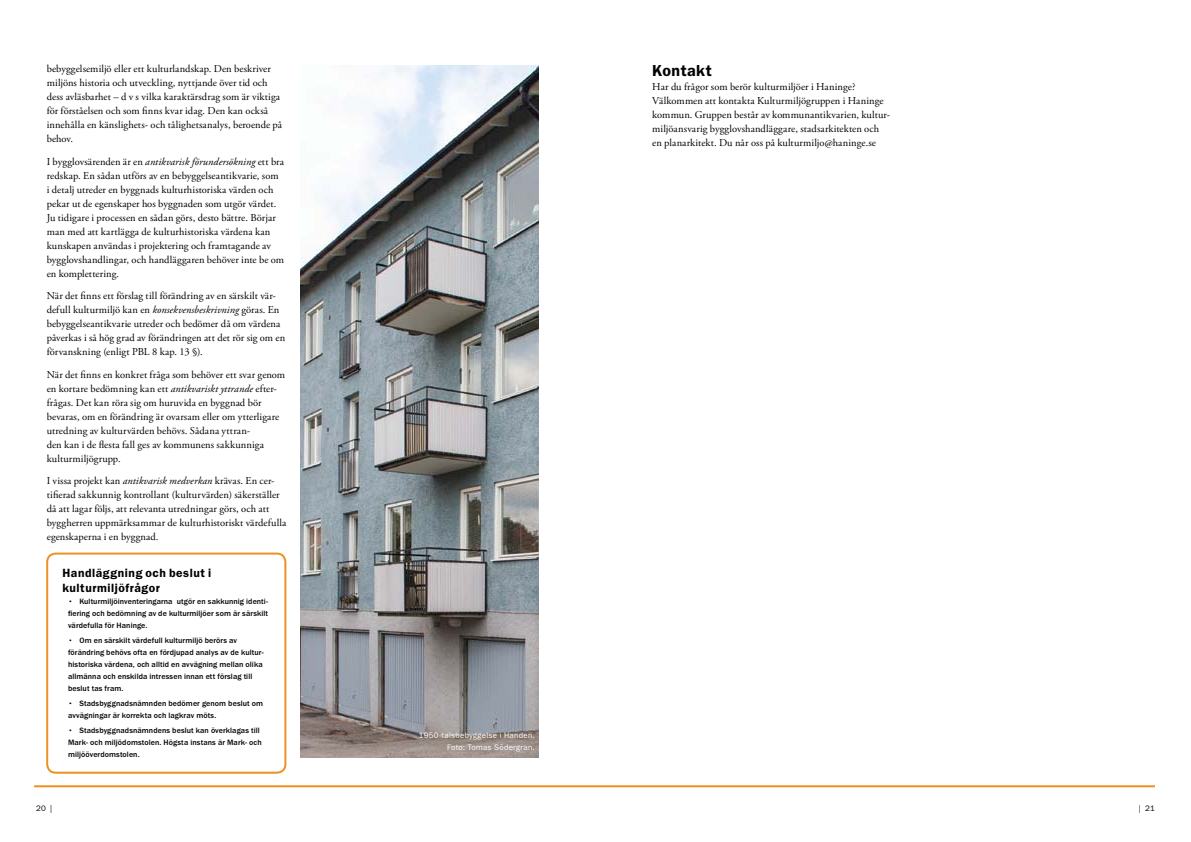
<style>
.page{position:relative;width:1191px;height:842px;background:#fff}
.page>*{position:absolute;margin:0;border:0;box-sizing:border-box;transform-origin:0 0}
.t1{font:600 16px "ITC Franklin Gothic Std";color:#000}
.t2{font:600 12px/15px "ITC Franklin Gothic Std";letter-spacing:.05em;color:#000}
.t3{font:10.5px/14px "Adobe Garamond Pro";letter-spacing:.01em;color:#000}
.t4{font:500 8px/12px "ITC Franklin Gothic Std";letter-spacing:.01em;color:#000}
.t5{font:8px/12px "ITC Franklin Gothic Std";letter-spacing:.035em;color:#fff;text-align:right}
.t6{font:8px "ITC Franklin Gothic Std";color:#000}
.s1{font-style:italic}
</style>
<div class="page">
<hr style="left:34px;top:785px;width:1121px;height:2px;background:#ec9123">
<div style="left:46px;top:553px;width:240px;height:221px;border:2px solid #ec9123;border-radius:9px"></div>
<img style="left:300px;top:65px;width:239px;height:692px">
<p class="t3" style="left:47px;top:62px;width:237px">bebyggelsemiljö eller ett kulturlandskap. Den beskriver miljöns historia och utveckling, nyttjande över tid och dess avläsbarhet – d v s vilka karaktärsdrag som är viktiga för förståelsen och som finns kvar idag. Den kan också innehålla en känslighets- och tålighetsanalys, beroende på behov.</p>
<p class="t3" style="left:47px;top:155px;width:239px">I bygglovsärenden är en <span class="s1">antikvarisk förundersökning</span> ett bra redskap. En sådan utförs av en bebyggelseantikvarie, som<br>i detalj utreder en byggnads kulturhistoriska värden och pekar ut de egenskaper hos byggnaden som utgör värdet.<br>Ju tidigare i processen en sådan görs, desto bättre. Börjar man med att kartlägga de kulturhistoriska värdena kan kunskapen användas i projektering och framtagande av bygglovshandlingar, och handläggaren behöver inte be om en komplettering.</p>
<p class="t3" style="left:47px;top:289px;width:240px">När det finns ett förslag till förändring av en särskilt vär&shy;defull kulturmiljö kan en <span class="s1">konsekvensbeskrivning</span> göras. En bebyggelseantikvarie utreder och bedömer då om värdena påverkas i så hög grad av förändringen att det rör sig om en förvanskning (enligt PBL 8 kap. 13 §).</p>
<p class="t3" style="left:47px;top:368px;width:240px">När det finns en konkret fråga som behöver ett svar genom en kortare bedömning kan ett <span class="s1">antikvariskt yttrande</span> efter&shy;frågas. Det kan röra sig om huruvida en byggnad bör bevaras, om en förändring är ovarsam eller om ytterligare utredning av kulturvärden behövs. Sådana yttran-<br>den kan i de flesta fall ges av kommunens sakkunniga kulturmiljögrupp.</p>
<p class="t3" style="left:47px;top:474px;width:241px">I vissa projekt kan <span class="s1">antikvarisk medverkan</span> krävas. En cer&shy;tifierad sakkunnig kontrollant (kulturvärden) säkerställer då att lagar följs, att relevanta utredningar görs, och att byggherren uppmärksammar de kulturhistoriskt värdefulla egenskaperna i en byggnad.</p>
<p class="t2" style="left:62px;top:565px;width:150px">Handläggning och beslut i kulturmiljöfrågor</p>
<p class="t4" style="left:68px;top:595px;width:202px;text-align:justify">• Kulturmiljöinventeringarna utgör en sakkunnig identi&shy;fiering och bedömning av de kulturmiljöer som är särskilt värdefulla för Haninge.</p>
<p class="t4" style="left:68px;top:634px;width:197px">• Om en särskilt värdefull kulturmiljö berörs av förändring behövs ofta en fördjupad analys av de kultur&shy;historiska värdena, och alltid en avvägning mellan olika allmänna och enskilda intressen innan ett förslag till beslut tas fram.</p>
<p class="t4" style="left:68px;top:697px;width:197px">• Stadsbyggnadsnämnden bedömer genom beslut om avvägningar är korrekta och lagkrav möts.</p>
<p class="t4" style="left:68px;top:724px;width:195px">• Stadsbyggnadsnämndens beslut kan överklagas till<br>Mark- och miljödomstolen. Högsta instans är Mark- och miljööverdomstolen.</p>
<p class="t5" style="left:419px;top:730px;width:116px">1950-talsbebyggelse i Handen.<br>Foto: Tomas Södergran.</p>
<h1 class="t1" style="left:652px;top:61px;width:61px">Kontakt</h1>
<p class="t3" style="left:652px;top:80px;width:239px">Har du frågor som berör kulturmiljöer i Haninge?<br>Välkommen att kontakta Kulturmiljögruppen i Haninge kommun. Gruppen består av kommunantikvarien, kultur&shy;miljöansvarig bygglovshandläggare, stadsarkitekten och en planarkitekt. Du når oss på kulturmiljo@haninge.se</p>
<p class="t6" style="left:36px;top:804px;width:18px">20 |</p>
<p class="t6" style="left:1138px;top:804px;width:18px">| 21</p>
</div>
